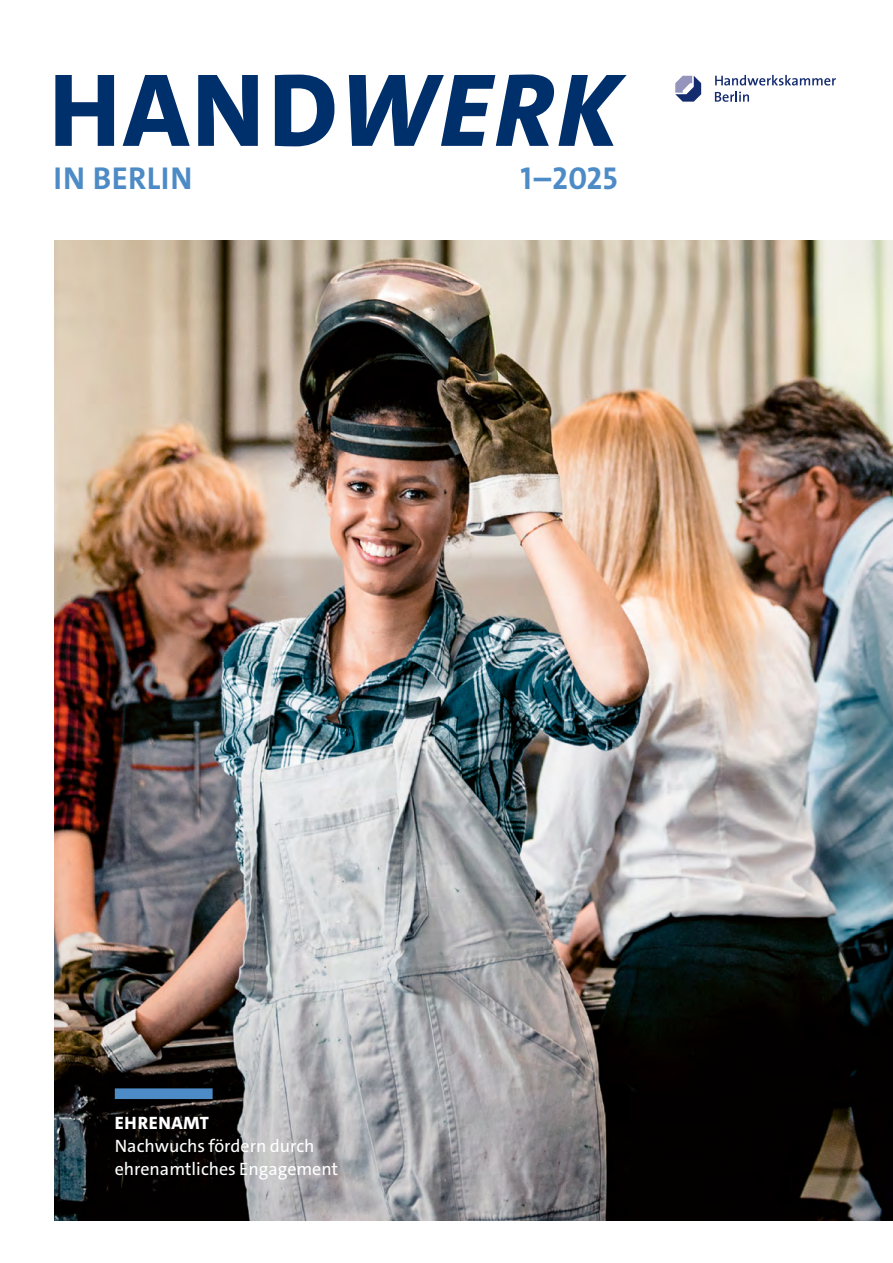
<style>
.page{position:relative;width:893px;height:1263px;background:#fff}
.page>*{position:absolute;margin:0;border:0;box-sizing:border-box;transform-origin:0 0}
.t1{font:800 105px "The Sans";color:#00306c}
._2020_Nachweis{font:700 31.8px "The Sans C4 s";letter-spacing:.015em;color:#4d8bc6}
.A4_Titel_Teaser{font:18px/23.2px "The Sans C4 s";color:#fff}
.A4_Titel-Teaser_Überschrift{font:800 18px "The Sans";letter-spacing:.035em;color:#fff}
.s1{font-style:italic}
</style>
<div class="page">
<img style="left:55px;top:240px;width:838px;height:981px">
<svg style="left:675px;top:76px;width:26px;height:26px"></svg>
<svg style="left:715px;top:75px;width:121px;height:27px"></svg>
<div style="left:115px;top:1088px;width:98px;height:11px;background:#4d8bc6"></div>
<p class="t1" style="left:49px;top:43px;width:571px">HAND<span class="s1">WERK</span></p>
<p class="_2020_Nachweis" style="left:54px;top:158px;width:140px">IN BERLIN</p>
<p class="_2020_Nachweis" style="left:521px;top:158px;width:98px">1–2025</p>
<p class="A4_Titel-Teaser_Überschrift" style="left:115px;top:1111px;width:96px">EHRENAMT</p>
<p class="A4_Titel_Teaser" style="left:115px;top:1134px;width:225px">Nachwuchs fördern durch ehrenamtliches Engagement</p>
</div>
